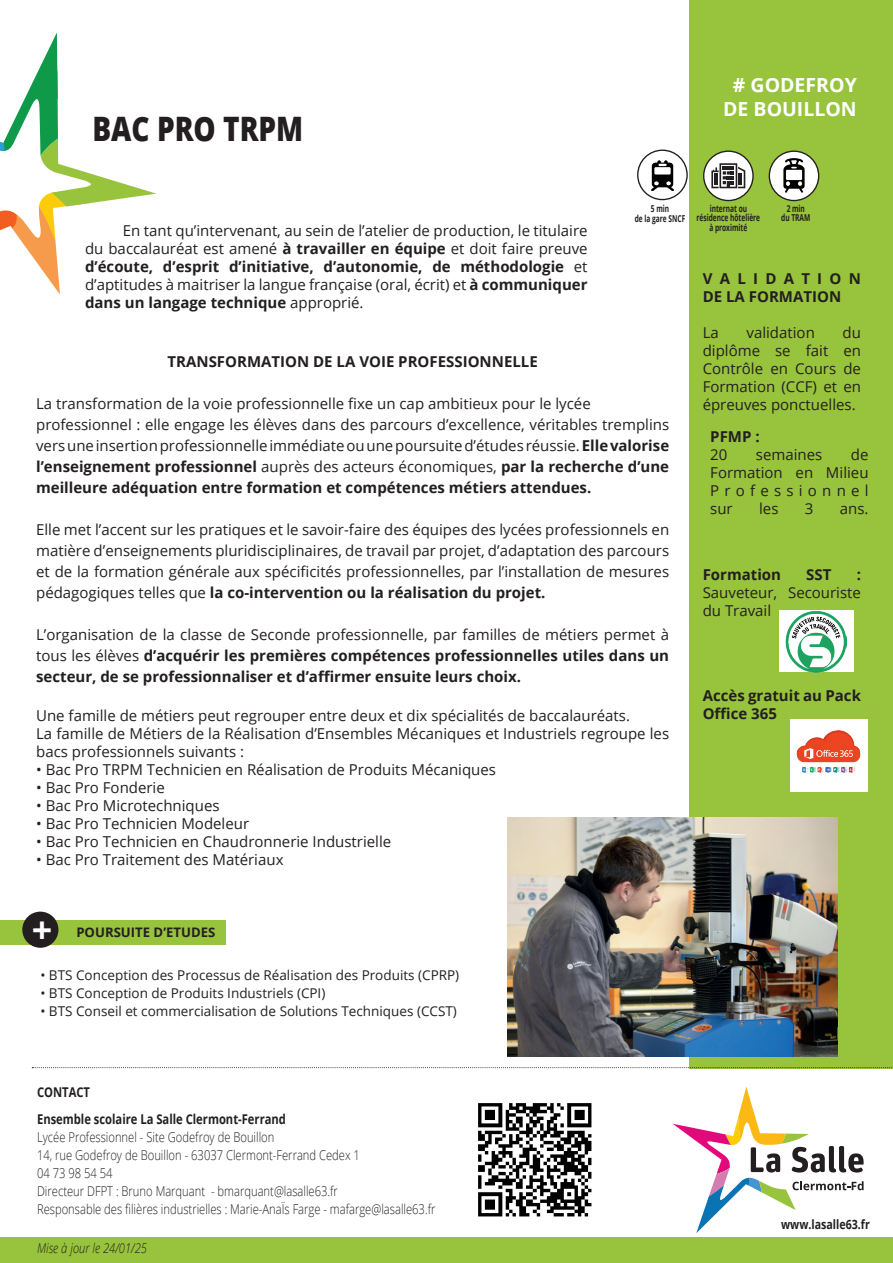
<style>
.page{position:relative;width:893px;height:1263px;background:#fff}
.page>*{position:absolute;margin:0;border:0;box-sizing:border-box;transform-origin:0 0}
.t1{font:700 36px "Open Sans";color:#fff}
.t2{font:800 33.6px "Open Sans";color:#231f20;scale:.83 1}
.t3{font:700 19.5px/23.4px "Open Sans";color:#fff;text-align:center}
.t4{font:15px/18px "Open Sans";color:#231f20;text-align:justify}
.t5{font:700 15px/21px "Open Sans";color:#231f20}
.t6{font:300 13.5px/18px "Open Sans";color:#231f20;scale:.83 1}
.t7{font:13.5px "Open Sans";color:#231f20}
.t8{font:700 13.5px/27px "Open Sans";color:#231f20;scale:.83 1}
.t9{font:italic 300 13.5px "Open Sans";color:#231f20;scale:.83 1}
.t10{font:700 13.2px "Open Sans";color:#231f20}
.t11{font:700 12.9px "Open Sans";color:#231f20;scale:.83 1}
.t12{font:700 9.6px/9.6px "Open Sans";color:#231f20;text-align:center;scale:.69 1}
.s1{font-weight:700}
.s2{font-weight:400}
</style>
<div class="page">
<svg style="left:0;top:33px;width:156px;height:262px"></svg>
<div style="left:690px;top:0;width:203px;height:1069px;background:#98c33c"></div>
<div style="left:0;top:1237px;width:893px;height:26px;background:#98c33c"></div>
<div style="left:0;top:920px;width:226px;height:24px;background:#98c33c"></div>
<div style="left:22px;top:912px;width:36px;height:36px;background:#231f20;border-radius:50%"></div>
<svg style="left:32px;top:1067px;width:861px;height:1px"></svg>
<div style="left:637px;top:150px;width:51px;height:50px;border:1px solid #231f20;border-radius:50%"></div>
<svg style="left:704px;top:151px;width:49px;height:50px"></svg>
<div style="left:703px;top:150px;width:51px;height:51px;border:1px solid #231f20;border-radius:50%"></div>
<svg style="left:769px;top:151px;width:50px;height:50px"></svg>
<div style="left:769px;top:150px;width:50px;height:51px;border:1px solid #231f20;border-radius:50%"></div>
<svg style="left:711px;top:163px;width:34px;height:25px"></svg>
<img style="left:779px;top:159px;width:31px;height:34px">
<img style="left:651px;top:160px;width:23px;height:30px">
<svg style="left:673px;top:1086px;width:191px;height:147px"></svg>
<div style="left:779px;top:610px;width:74px;height:62px;background:#fff"></div>
<img style="left:785px;top:611px;width:62px;height:61px">
<img style="left:478px;top:1103px;width:114px;height:114px">
<div style="left:790px;top:719px;width:77px;height:72px;background:#fff"></div>
<img style="left:796px;top:730px;width:65px;height:43px">
<img style="left:507px;top:817px;width:330px;height:240px">
<h2 class="t2" style="left:92px;top:104px;width:255px">BAC PRO TRPM</h2>
<h3 class="t3" style="left:723px;top:73px;width:135px"># GODEFROY<br>DE BOUILLON</h3>
<p class="t12" style="left:635px;top:204px;width:75px">5 min<br>de la gare SNCF</p>
<p class="t12" style="left:697px;top:203px;width:94px">internat ou résidence hôtelière à proximité</p>
<p class="t12" style="left:781px;top:203px;width:44px">2 min du TRAM</p>
<p class="t4" style="left:85px;top:221px;width:504px;text-indent:38px">En tant qu’intervenant, au sein de l’atelier de production, le titulaire du baccalauréat est amené <span class="s1">à travailler en équipe</span> et doit faire preuve <span class="s1">d’écoute, d’esprit d’initiative, d’autonomie, de méthodologie</span> et d’aptitudes à maitriser la langue française (oral, écrit) et <span class="s1">à communiquer dans un langage technique</span> approprié.</p>
<p class="t5" style="left:703px;top:269px;width:160px;line-height:18px">VALIDATION<br>DE LA FORMATION</p>
<p class="t4" style="left:703px;top:323px;width:18px">La</p>
<p class="t4" style="left:746px;top:323px;width:70px">validation</p>
<p class="t4" style="left:703px;top:323px;width:160px;text-indent:140px">du diplôme se fait en Contrôle en Cours de Formation (CCF) et en épreuves ponctuelles.</p>
<p class="t5" style="left:710px;top:425px;width:51px">PFMP :</p>
<p class="t4" style="left:710px;top:445px;width:19px">20</p>
<p class="t4" style="left:756px;top:445px;width:68px">semaines</p>
<p class="t5" style="left:168px;top:350px;width:372px">TRANSFORMATION DE LA VOIE PROFESSIONNELLE</p>
<p class="t4" style="left:36px;top:392px;width:635px;line-height:21px;text-align:left">La transformation de la voie professionnelle fixe un cap ambitieux pour le lycée professionnel : elle engage les élèves dans des parcours d’excellence, véritables tremplins vers une insertion professionnelle immédiate ou une poursuite d’études réussie. <span class="s1">Elle valorise l’enseignement professionnel</span> auprès des acteurs économiques, <span class="s1">par la recherche d’une meilleure adéquation entre formation et compétences métiers attendues.</span></p>
<p class="t4" style="left:36px;top:518px;width:635px;line-height:21px">Elle met l’accent sur les pratiques et le savoir-faire des équipes des lycées professionnels en matière d’enseignements pluridisciplinaires, de travail par projet, d’adaptation des parcours et de la formation générale aux spécificités professionnelles, par l’installation de mesures pédagogiques telles que <span class="s1">la co-intervention ou la réalisation du projet.</span></p>
<p class="t5" style="left:36px;top:623px;width:634px;text-align:justify"><span class="s2">L’organisation de la classe de Seconde professionnelle, par familles de métiers permet à tous les élèves</span> d’acquérir les premières compétences professionnelles utiles dans un secteur, de se professionnaliser et d’affirmer ensuite leurs choix.</p>
<p class="t4" style="left:36px;top:706px;width:634px;text-align:left">Une famille de métiers peut regrouper entre deux et dix spécialités de baccalauréats.<br>La famille de Métiers de la Réalisation d’Ensembles Mécaniques et Industriels regroupe les bacs professionnels suivants :</p>
<p class="t4" style="left:36px;top:760px;width:461px">• Bac Pro TRPM Technicien en Réalisation de Produits Mécaniques</p>
<p class="t4" style="left:36px;top:778px;width:130px">• Bac Pro Fonderie</p>
<p class="t4" style="left:36px;top:796px;width:185px">• Bac Pro Microtechniques</p>
<p class="t4" style="left:36px;top:814px;width:215px">• Bac Pro Technicien Modeleur</p>
<p class="t4" style="left:36px;top:832px;width:357px">• Bac Pro Technicien en Chaudronnerie Industrielle</p>
<p class="t4" style="left:36px;top:850px;width:249px">• Bac Pro Traitement des Matériaux</p>
<p class="t4" style="left:710px;top:445px;width:160px;text-indent:141px">de Formation en Milieu Professionnel sur</p>
<p class="t4" style="left:759px;top:499px;width:21px">les</p>
<p class="t4" style="left:805px;top:499px;width:10px">3</p>
<p class="t4" style="left:840px;top:499px;width:30px">ans.</p>
<p class="t5" style="left:703px;top:564px;width:80px">Formation</p>
<p class="t5" style="left:806px;top:564px;width:27px">SST</p>
<p class="t5" style="left:857px;top:564px;width:6px">:</p>
<p class="t4" style="left:703px;top:583px;width:160px">Sauveteur, Secouriste du Travail</p>
<p class="t5" style="left:703px;top:686px;width:160px;line-height:18px">Accès gratuit au Pack<br>Office 365</p>
<h1 class="t1" style="left:32px;top:905px;width:22px">+</h1>
<p class="t10" style="left:76px;top:923px;width:140px">POURSUITE D’ETUDES</p>
<p class="t7" style="left:40px;top:966px;width:420px">• BTS Conception des Processus de Réalisation des Produits (CPRP)</p>
<p class="t7" style="left:40px;top:984px;width:287px">• BTS Conception de Produits Industriels (CPI)</p>
<p class="t7" style="left:40px;top:1002px;width:418px">• BTS Conseil et commercialisation de Solutions Techniques (CCST)</p>
<p class="t8" style="left:37px;top:1078px;width:301px">CONTACT<br>Ensemble scolaire La Salle Clermont-Ferrand</p>
<p class="t6" style="left:37px;top:1127px;width:481px">Lycée Professionnel - Site Godefroy de Bouillon<br>14, rue Godefroy de Bouillon - 63037 Clermont-Ferrand Cedex 1<br>04 73 98 54 54<br>Directeur DFPT : Bruno Marquant - bmarquant@lasalle63.fr<br>Responsable des filières industrielles : Marie-AnaÏs Farge - mafarge@lasalle63.fr</p>
<p class="t9" style="left:37px;top:1238px;width:134px">Mise à jour le 24/01/25</p>
<p class="t11" style="left:781px;top:1215px;width:108px">www.lasalle63.fr</p>
</div>
